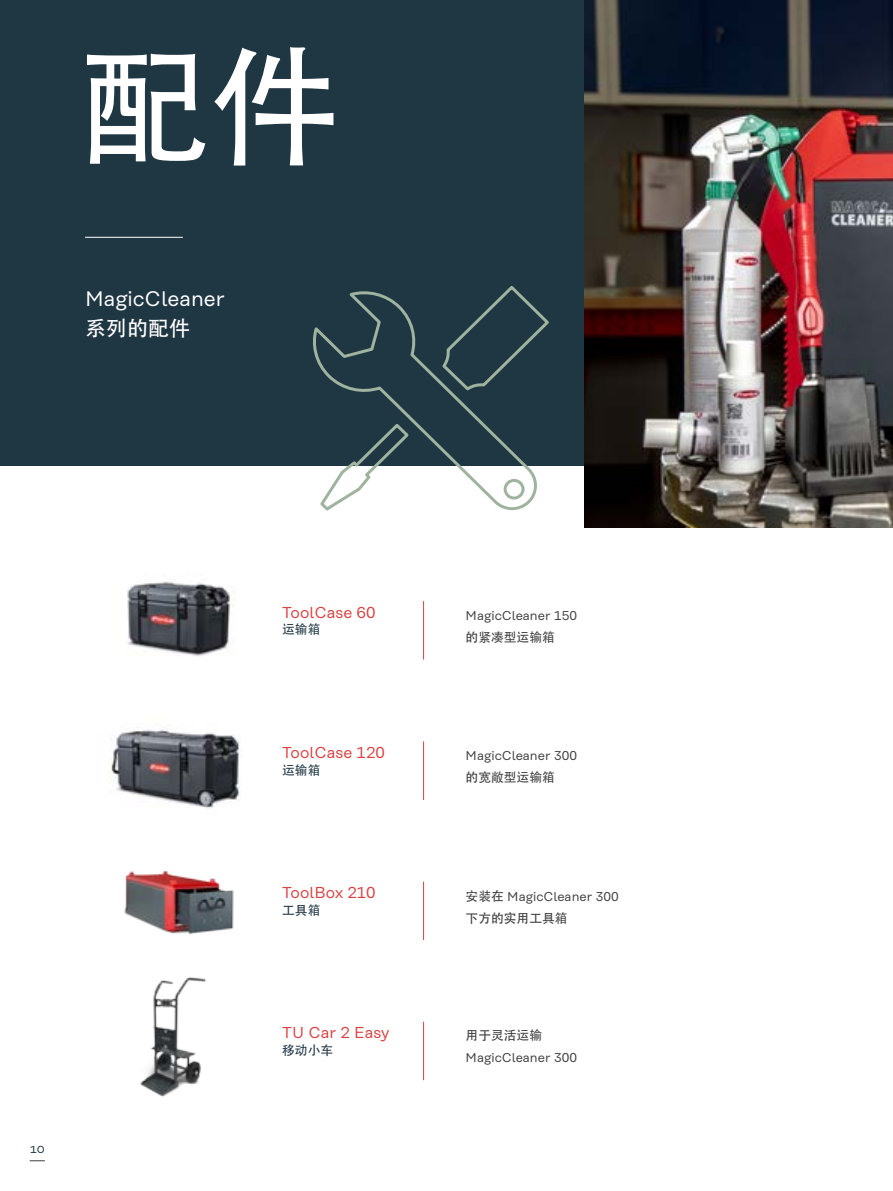
<style>
.page{position:relative;width:893px;height:1191px;background:#fff}
.page>*{position:absolute;margin:0;border:0;box-sizing:border-box;transform-origin:0 0}
.t1{font:130.2px "Adobe Heiti Std";color:#fff}
.t2{font:21px "Rational Text";color:#fff}
.t3{font:21px "Adobe Heiti Std";color:#fff}
.t4{font:15.75px "Rational Text";color:#db3f3f}
.t5{font:12.75px "Rational Text";color:#3e3e3f}
.t6{font:12.75px "Adobe Heiti Std";color:#3e3e3f}
.t7{font:12.75px "Adobe Heiti Std";color:#1f3643}
.t8{font:12px "Rational Text";color:#1f3643}
.s1{font-family:"Adobe Heiti Std"}
</style>
<div class="page">
<div style="left:0;top:0;width:893px;height:465px;background:#1f3643"></div>
<hr style="left:85px;top:237px;width:98px;height:1px;background:#fff">
<hr style="left:423px;top:881px;width:1px;height:59px;background:#db3f3f">
<img style="left:124px;top:870px;width:110px;height:65px">
<hr style="left:423px;top:601px;width:1px;height:58px;background:#db3f3f">
<img style="left:127px;top:581px;width:109px;height:75px">
<hr style="left:423px;top:741px;width:1px;height:59px;background:#db3f3f">
<img style="left:109px;top:724px;width:132px;height:84px">
<hr style="left:423px;top:1021px;width:1px;height:59px;background:#db3f3f">
<img style="left:140px;top:977px;width:66px;height:120px">
<img style="left:584px;top:0;width:309px;height:527px">
<svg style="left:312px;top:286px;width:240px;height:225px"></svg>
<svg style="left:30px;top:1160px;width:15px;height:1px"></svg>
<h1 class="t1" style="left:80px;top:29px;width:262px">配件</h1>
<h2 class="t2" style="left:85px;top:287px;width:141px">MagicCleaner</h2>
<h2 class="t3" style="left:85px;top:316px;width:106px">系列的配件</h2>
<p class="t8" style="left:30px;top:1142px;width:17px">10</p>
<p class="t4" style="left:282px;top:603px;width:95px">ToolCase 60</p>
<p class="t7" style="left:282px;top:622px;width:40px">运输箱</p>
<p class="t5" style="left:466px;top:608px;width:113px">MagicCleaner 150</p>
<p class="t6" style="left:466px;top:630px;width:91px">的紧凑型运输箱</p>
<p class="t4" style="left:282px;top:743px;width:104px">ToolCase 120</p>
<p class="t7" style="left:282px;top:762px;width:40px">运输箱</p>
<p class="t5" style="left:466px;top:748px;width:113px">MagicCleaner 300</p>
<p class="t6" style="left:466px;top:770px;width:91px">的宽敞型运输箱</p>
<p class="t4" style="left:282px;top:883px;width:95px">ToolBox 210</p>
<p class="t7" style="left:282px;top:902px;width:40px">工具箱</p>
<p class="t5" style="left:466px;top:889px;width:155px"><span class="s1">安装在</span> MagicCleaner 300</p>
<p class="t6" style="left:466px;top:910px;width:103px">下方的实用工具箱</p>
<p class="t4" style="left:282px;top:1024px;width:109px">TU Car 2 Easy</p>
<p class="t7" style="left:282px;top:1042px;width:52px">移动小车</p>
<p class="t6" style="left:466px;top:1027px;width:78px">用于灵活运输</p>
<p class="t5" style="left:466px;top:1050px;width:113px">MagicCleaner 300</p>
</div>
